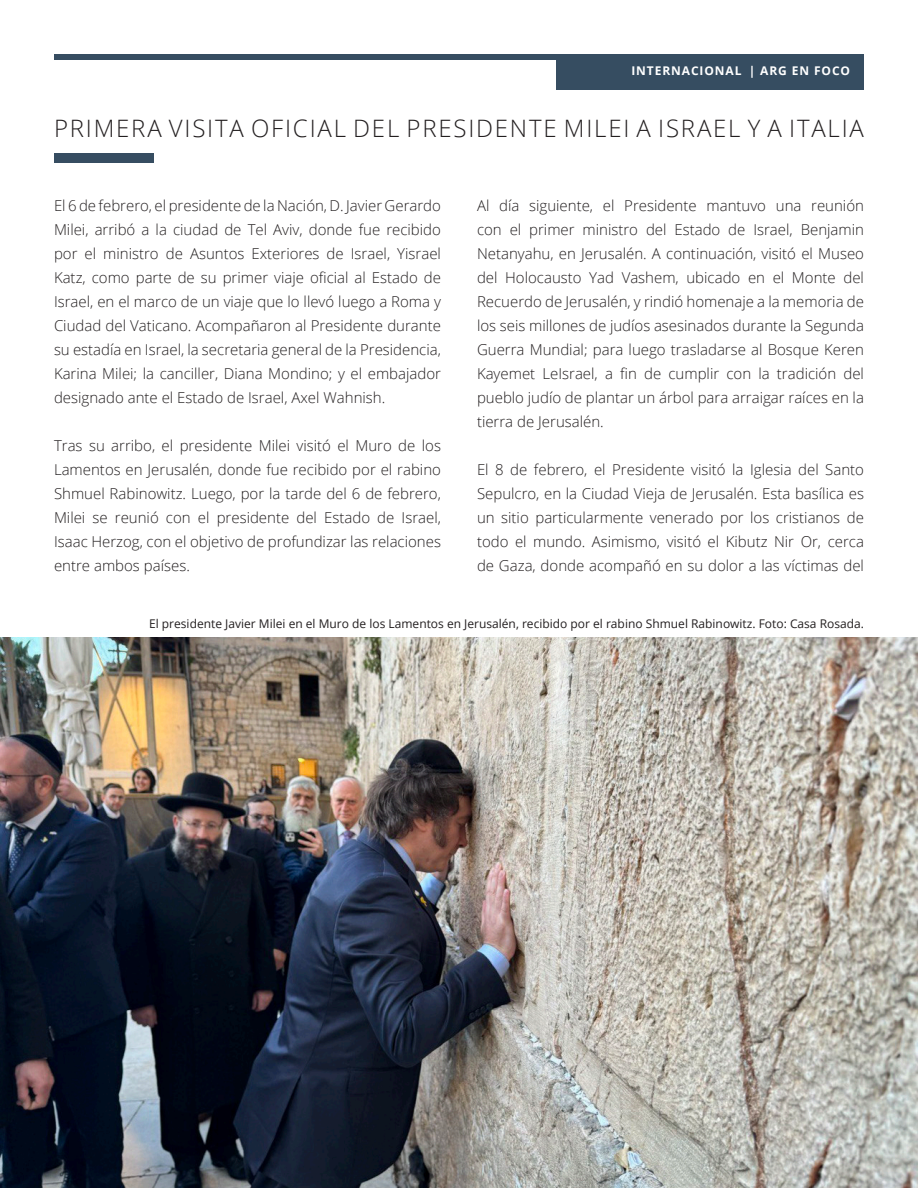
<style>
.page{position:relative;width:918px;height:1188px;background:#fff}
.page>*{position:absolute;margin:0;border:0;box-sizing:border-box;transform-origin:0 0}
.headline{font:300 24px "Open Sans";letter-spacing:.075em;color:#231f20}
.main_text{font:300 15px/24px "Open Sans";color:#231f20;text-align:justify}
.image_data{font:12px "Open Sans";color:#231f20}
.t1{font:700 12px "Open Sans";letter-spacing:.075em;color:#fff}
</style>
<div class="page">
<div style="left:54px;top:54px;width:810px;height:5px;background:#364d61"></div>
<div style="left:556px;top:54px;width:308px;height:36px;background:#364d61"></div>
<img style="left:0;top:637px;width:918px;height:551px">
<div style="left:54px;top:153px;width:100px;height:9px;background:#364d61"></div>
<p class="t1" style="left:631px;top:62px;width:33px">INTERNAC</p>
<p class="t1" style="left:700px;top:62px;width:16px">IONA</p>
<p class="t1" style="left:735px;top:62px;width:117px">L | ARG EN FOCO</p>
<p class="headline" style="left:54px;top:111px;width:812px">PRIMERA VISITA OFICIAL DEL PRESIDENTE MILEI A ISRAEL Y A ITALIA</p>
<p class="main_text" style="left:54px;top:193px;width:389px">El 6 de febrero, el presidente de la Nación, D. Javier Gerardo Milei, arribó a la ciudad de Tel Aviv, donde fue recibido por el ministro de Asuntos Exteriores de Israel, Yisrael Katz, como parte de su primer viaje oficial al Estado de Israel, en el marco de un viaje que lo llevó luego a Roma y Ciudad del Vaticano. Acompañaron al Presidente durante su estadía en Israel, la secretaria general de la Presidencia, Karina Milei; la canciller, Diana Mondino; y el embajador designado ante el Estado de Israel, Axel Wahnish.</p>
<p class="main_text" style="left:54px;top:433px;width:389px">Tras su arribo, el presidente Milei visitó el Muro de los Lamentos en Jerusalén, donde fue recibido por el rabino Shmuel Rabinowitz. Luego, por la tarde del 6 de febrero, Milei se reunió con el presidente del Estado de Israel, Isaac Herzog, con el objetivo de profundizar las relaciones entre ambos países.</p>
<p class="main_text" style="left:477px;top:193px;width:389px">Al día siguiente, el Presidente mantuvo una reunión con el primer ministro del Estado de Israel, Benjamin Netanyahu, en Jerusalén. A continuación, visitó el Museo del Holocausto Yad Vashem, ubicado en el Monte del Recuerdo de Jerusalén, y rindió homenaje a la memoria de los seis millones de judíos asesinados durante la Segunda Guerra Mundial; para luego trasladarse al Bosque Keren Kayemet LeIsrael, a fin de cumplir con la tradición del pueblo judío de plantar un árbol para arraigar raíces en la tierra de Jerusalén.</p>
<p class="main_text" style="left:477px;top:457px;width:389px">El 8 de febrero, el Presidente visitó la Iglesia del Santo Sepulcro, en la Ciudad Vieja de Jerusalén. Esta basílica es un sitio particularmente venerado por los cristianos de todo el mundo. Asimismo, visitó el Kibutz Nir Or, cerca de Gaza, donde acompañó en su dolor a las víctimas del</p>
<p class="image_data" style="left:149px;top:616px;width:716px">El presidente Javier Milei en el Muro de los Lamentos en Jerusalén, recibido por el rabino Shmuel Rabinowitz. Foto: Casa Rosada.</p>
</div>
